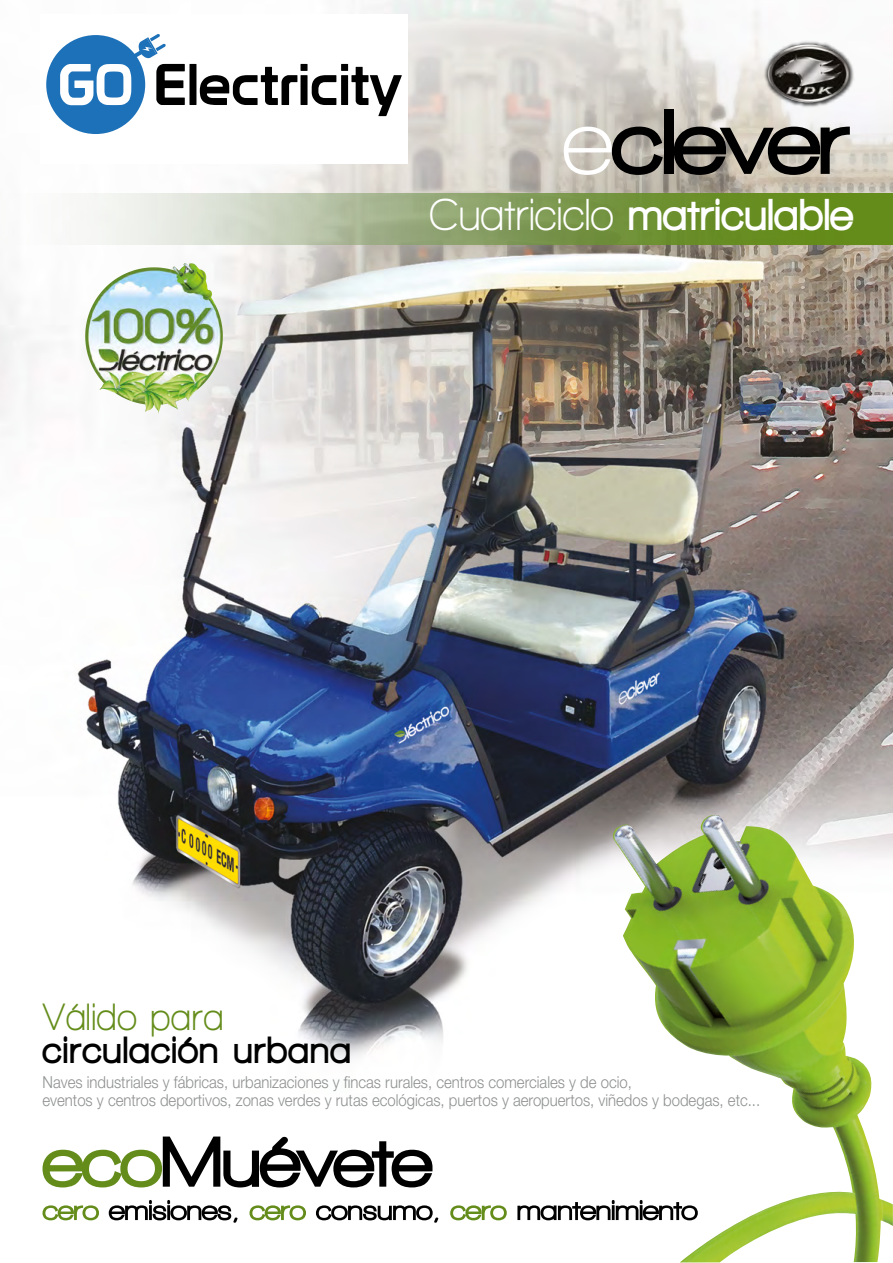
<style>
.page{position:relative;width:893px;height:1263px;background:#fff}
.page>*{position:absolute;margin:0;border:0;box-sizing:border-box;transform-origin:0 0}
.t1{font:900 94.5px "Walkway";color:#000}
.t2{font:900 45.9px "Walkway";letter-spacing:.03em;color:#fff;scale:.9 1}
.t3{font:900 39px "Walkway";letter-spacing:.05em;color:#000;scale:.9 1}
.t4{font:700 39px "Walkway";letter-spacing:.02em;color:#648c1a;scale:.9 1}
.t5{font:300 16.5px/18px "Helvetica Neue";color:#8e9090;scale:.9 1}
.s1{font-weight:700;color:#fff}
.s2{font-weight:700}
</style>
<div class="page">
<img style="left:0;top:0;width:893px;height:1221px">
<img style="left:85px;top:263px;width:100px;height:73px">
<svg style="left:0;top:193px;width:893px;height:51px;background:#a1b57f"></svg>
<svg style="left:43px;top:1205px;width:56px;height:15px"></svg>
<svg style="left:109px;top:1200px;width:128px;height:23px"></svg>
<svg style="left:249px;top:1205px;width:57px;height:15px"></svg>
<svg style="left:316px;top:1205px;width:122px;height:18px"></svg>
<svg style="left:450px;top:1205px;width:57px;height:15px"></svg>
<svg style="left:517px;top:1200px;width:95px;height:20px"></svg>
<svg style="left:43px;top:1136px;width:389px;height:51px"></svg>
<img style="left:612px;top:815px;width:281px;height:447px">
<img style="left:762px;top:40px;width:94px;height:68px">
<img style="left:768px;top:44px;width:82px;height:58px">
<div style="left:40px;top:14px;width:368px;height:150px;background:#fff"></div>
<svg style="left:46px;top:34px;width:356px;height:100px"></svg>
<h1 class="t1" style="left:563px;top:91px;width:287px"><span class="s1">e</span>clever</h1>
<h2 class="t2" style="left:429px;top:190px;width:472px"><span class="s2">Cuatriciclo</span> matriculable</h2>
<h3 class="t4" style="left:43px;top:996px;width:202px">Válido para</h3>
<h3 class="t3" style="left:43px;top:1029px;width:343px">circulación urbana</h3>
<p class="t5" style="left:43px;top:1073px;width:799px">Naves industriales y fábricas, urbanizaciones y fincas rurales, centros comerciales y de ocio,<br>eventos y centros deportivos, zonas verdes y rutas ecológicas, puertos y aeropuertos, viñedos y bodegas, etc...</p>
</div>
